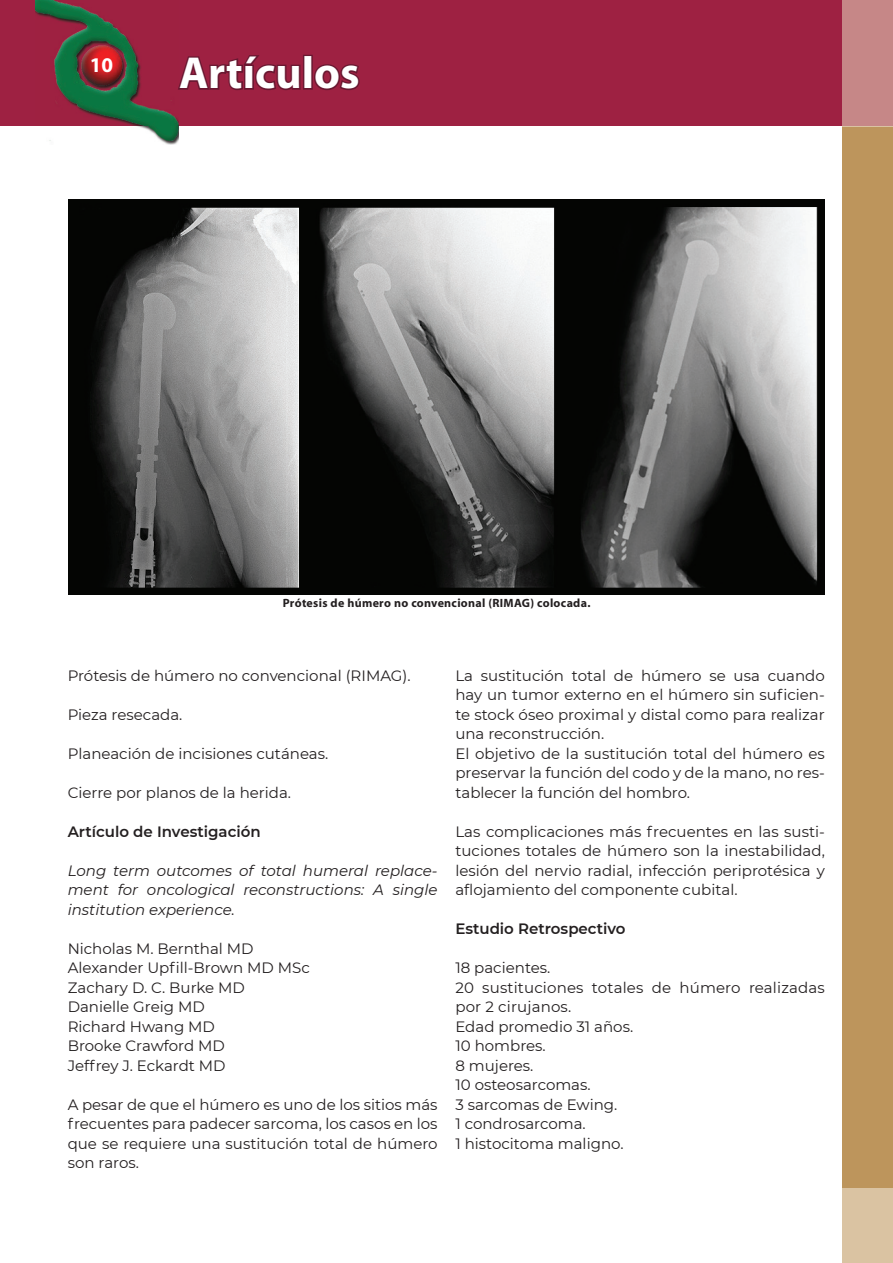
<style>
.page{position:relative;width:893px;height:1263px;background:#fff}
.page>*{position:absolute;margin:0;border:0;box-sizing:border-box;transform-origin:0 0}
.t1{font:700 45px "Myriad";color:#fff}
.t2{font:700 21px "Myriad";color:#fff}
.t3{font:15px/19.5px "Montserrat";color:#231f20}
.t4{font:italic 15px/19.5px "Montserrat";color:#231f20;text-align:justify}
.t5{font:600 15px "Montserrat";color:#231f20}
.t6{font:700 12px "Myriad";letter-spacing:.025em;color:#231f20}
</style>
<div class="page">
<div style="left:842px;top:35px;width:51px;height:1228px;background:#bd955c"></div>
<div style="left:0;top:0;width:893px;height:126px;background:#9e2142"></div>
<img style="left:35px;top:0;width:144px;height:144px">
<div style="left:842px;top:0;width:51px;height:126px;background:#c68787"></div>
<div style="left:842px;top:1188px;width:51px;height:75px;background:#dac3a2"></div>
<svg style="left:176px;top:53px;width:125px;height:39px"></svg>
<div style="left:303px;top:55px;width:10px;height:35px;border:3px solid #691831"></div>
<svg style="left:312px;top:63px;width:48px;height:27px"></svg>
<img style="left:68px;top:200px;width:757px;height:394px">
<h2 class="t2" style="left:90px;top:55px;width:25px">10</h2>
<h1 class="t1" style="left:179px;top:50px;width:182px">Artículos</h1>
<p class="t6" style="left:283px;top:597px;width:309px">Prótesis de húmero no convencional (RIMAG) colocada.</p>
<p class="t3" style="left:68px;top:665px;width:344px">Prótesis de húmero no convencional (RIMAG).</p>
<p class="t3" style="left:68px;top:704px;width:116px">Pieza resecada.</p>
<p class="t3" style="left:68px;top:743px;width:262px">Planeación de incisiones cutáneas.</p>
<p class="t3" style="left:68px;top:782px;width:225px">Cierre por planos de la herida.</p>
<p class="t5" style="left:68px;top:821px;width:195px">Artículo de Investigación</p>
<p class="t4" style="left:68px;top:860px;width:371px">Long term outcomes of total humeral replace&shy;ment for oncological reconstructions: A single institution experience.</p>
<p class="t3" style="left:68px;top:938px;width:244px">Nicholas M. Bernthal MD<br>Alexander Upfill-Brown MD MSc<br>Zachary D. C. Burke MD<br>Danielle Greig MD<br>Richard Hwang MD<br>Brooke Crawford MD<br>Jeffrey J. Eckardt MD</p>
<p class="t3" style="left:68px;top:1094px;width:371px;text-align:justify">A pesar de que el húmero es uno de los sitios más frecuentes para padecer sarcoma, los casos en los que se requiere una sustitución total de húmero son raros.</p>
<p class="t3" style="left:455px;top:665px;width:371px">La sustitución total de húmero se usa cuando hay un tumor externo en el húmero sin suficien&shy;te stock óseo proximal y distal como para realizar una reconstrucción.<br>El objetivo de la sustitución total del húmero es preservar la función del codo y de la mano, no res&shy;tablecer la función del hombro.</p>
<p class="t3" style="left:455px;top:821px;width:371px;text-align:justify">Las complicaciones más frecuentes en las susti&shy;tuciones totales de húmero son la inestabilidad, lesión del nervio radial, infección periprotésica y aflojamiento del componente cubital.</p>
<p class="t5" style="left:455px;top:918px;width:172px">Estudio Retrospectivo</p>
<p class="t3" style="left:455px;top:958px;width:371px">18 pacientes.<br>20 sustituciones totales de húmero realizadas por 2 cirujanos.<br>Edad promedio 31 años.<br>10 hombres.<br>8 mujeres.<br>10 osteosarcomas.<br>3 sarcomas de Ewing.<br>1 condrosarcoma.<br>1 histocitoma maligno.</p>
</div>
